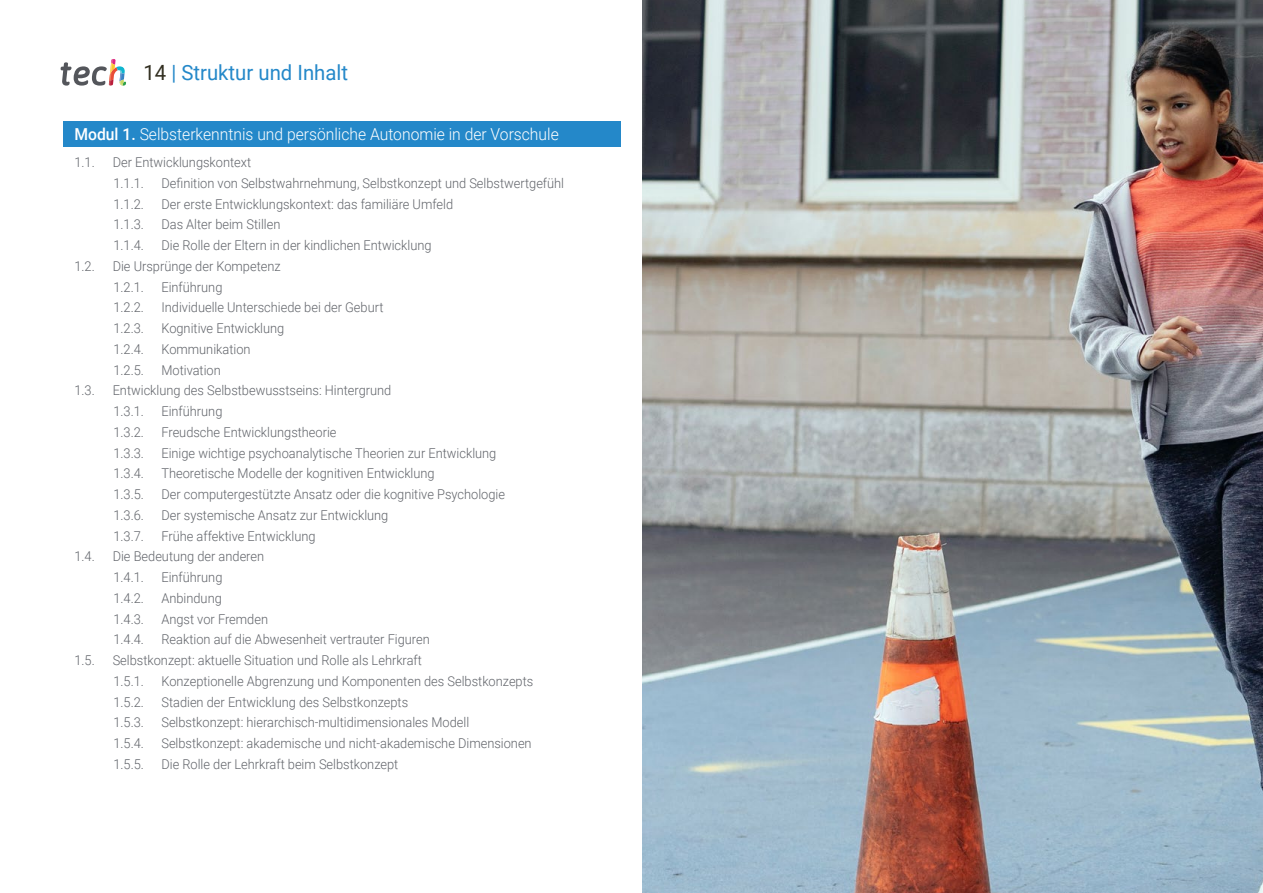
<style>
.page{position:relative;width:1263px;height:893px;background:#fff}
.page>*{position:absolute;margin:0;border:0;box-sizing:border-box;transform-origin:0 0}
.t1{font:21px "Roboto";color:#2488c9}
.t2{font:300 16.5px "Roboto";color:#fff;scale:.95 1}
.t3{font:300 13.5px/20.7px "Roboto";color:#61646a;scale:.95 1}
.s1{color:#312e20}
.s2{font-weight:500}
</style>
<div class="page">
<div style="left:63px;top:121px;width:558px;height:25px;background:#2488c9"></div>
<img style="left:642px;top:0;width:621px;height:893px">
<svg style="left:61px;top:59px;width:65px;height:27px"></svg>
<h1 class="t1" style="left:144px;top:57px;width:206px"><span class="s1">14</span> | Struktur und Inhalt</h1>
<p class="t2" style="left:74px;top:123px;width:511px"><span class="s2">Modul 1.</span> Selbsterkenntnis und persönliche Autonomie in der Vorschule</p>
<p class="t3" style="left:74px;top:151px;width:23px">1.1.</p>
<p class="t3" style="left:113px;top:151px;width:147px">Der Entwicklungskontext<br>1.1.1.</p>
<p class="t3" style="left:161px;top:172px;width:425px">Definition von Selbstwahrnehmung, Selbstkonzept und Selbstwertgefühl</p>
<p class="t3" style="left:113px;top:193px;width:34px">1.1.2.</p>
<p class="t3" style="left:161px;top:193px;width:309px">Der erste Entwicklungskontext: das familiäre Umfeld</p>
<p class="t3" style="left:113px;top:214px;width:34px">1.1.3.</p>
<p class="t3" style="left:161px;top:214px;width:127px">Das Alter beim Stillen</p>
<p class="t3" style="left:113px;top:234px;width:34px">1.1.4.</p>
<p class="t3" style="left:161px;top:234px;width:286px">Die Rolle der Eltern in der kindlichen Entwicklung</p>
<p class="t3" style="left:74px;top:255px;width:23px">1.2.</p>
<p class="t3" style="left:113px;top:255px;width:178px">Die Ursprünge der Kompetenz<br>1.2.1.</p>
<p class="t3" style="left:161px;top:276px;width:66px">Einführung</p>
<p class="t3" style="left:113px;top:297px;width:34px">1.2.2.</p>
<p class="t3" style="left:161px;top:297px;width:235px">Individuelle Unterschiede bei der Geburt</p>
<p class="t3" style="left:113px;top:317px;width:34px">1.2.3.</p>
<p class="t3" style="left:161px;top:317px;width:131px">Kognitive Entwicklung</p>
<p class="t3" style="left:113px;top:338px;width:34px">1.2.4.</p>
<p class="t3" style="left:161px;top:338px;width:95px">Kommunikation</p>
<p class="t3" style="left:113px;top:359px;width:34px">1.2.5.</p>
<p class="t3" style="left:161px;top:359px;width:64px">Motivation</p>
<p class="t3" style="left:74px;top:380px;width:23px">1.3.</p>
<p class="t3" style="left:113px;top:380px;width:295px">Entwicklung des Selbstbewusstseins: Hintergrund<br>1.3.1.</p>
<p class="t3" style="left:161px;top:400px;width:66px">Einführung</p>
<p class="t3" style="left:113px;top:421px;width:34px">1.3.2.</p>
<p class="t3" style="left:161px;top:421px;width:186px">Freudsche Entwicklungstheorie</p>
<p class="t3" style="left:113px;top:442px;width:34px">1.3.3.</p>
<p class="t3" style="left:161px;top:442px;width:354px">Einige wichtige psychoanalytische Theorien zur Entwicklung</p>
<p class="t3" style="left:113px;top:463px;width:34px">1.3.4.</p>
<p class="t3" style="left:161px;top:463px;width:289px">Theoretische Modelle der kognitiven Entwicklung</p>
<p class="t3" style="left:113px;top:483px;width:34px">1.3.5.</p>
<p class="t3" style="left:161px;top:483px;width:363px">Der computergestützte Ansatz oder die kognitive Psychologie</p>
<p class="t3" style="left:113px;top:504px;width:34px">1.3.6.</p>
<p class="t3" style="left:161px;top:504px;width:240px">Der systemische Ansatz zur Entwicklung</p>
<p class="t3" style="left:113px;top:525px;width:34px">1.3.7.</p>
<p class="t3" style="left:161px;top:525px;width:164px">Frühe affektive Entwicklung</p>
<p class="t3" style="left:74px;top:546px;width:23px">1.4.</p>
<p class="t3" style="left:113px;top:546px;width:161px">Die Bedeutung der anderen<br>1.4.1.</p>
<p class="t3" style="left:161px;top:566px;width:66px">Einführung</p>
<p class="t3" style="left:113px;top:587px;width:34px">1.4.2.</p>
<p class="t3" style="left:161px;top:587px;width:65px">Anbindung</p>
<p class="t3" style="left:113px;top:608px;width:34px">1.4.3.</p>
<p class="t3" style="left:161px;top:608px;width:114px">Angst vor Fremden</p>
<p class="t3" style="left:113px;top:629px;width:34px">1.4.4.</p>
<p class="t3" style="left:161px;top:629px;width:284px">Reaktion auf die Abwesenheit vertrauter Figuren</p>
<p class="t3" style="left:74px;top:649px;width:23px">1.5.</p>
<p class="t3" style="left:113px;top:649px;width:327px">Selbstkonzept: aktuelle Situation und Rolle als Lehrkraft<br>1.5.1.</p>
<p class="t3" style="left:161px;top:670px;width:393px">Konzeptionelle Abgrenzung und Komponenten des Selbstkonzepts</p>
<p class="t3" style="left:113px;top:691px;width:34px">1.5.2.</p>
<p class="t3" style="left:161px;top:691px;width:261px">Stadien der Entwicklung des Selbstkonzepts</p>
<p class="t3" style="left:113px;top:712px;width:34px">1.5.3.</p>
<p class="t3" style="left:161px;top:712px;width:325px">Selbstkonzept: hierarchisch-multidimensionales Modell</p>
<p class="t3" style="left:113px;top:732px;width:34px">1.5.4.</p>
<p class="t3" style="left:161px;top:732px;width:391px">Selbstkonzept: akademische und nicht-akademische Dimensionen</p>
<p class="t3" style="left:113px;top:753px;width:34px">1.5.5.</p>
<p class="t3" style="left:161px;top:753px;width:251px">Die Rolle der Lehrkraft beim Selbstkonzept</p>
</div>
